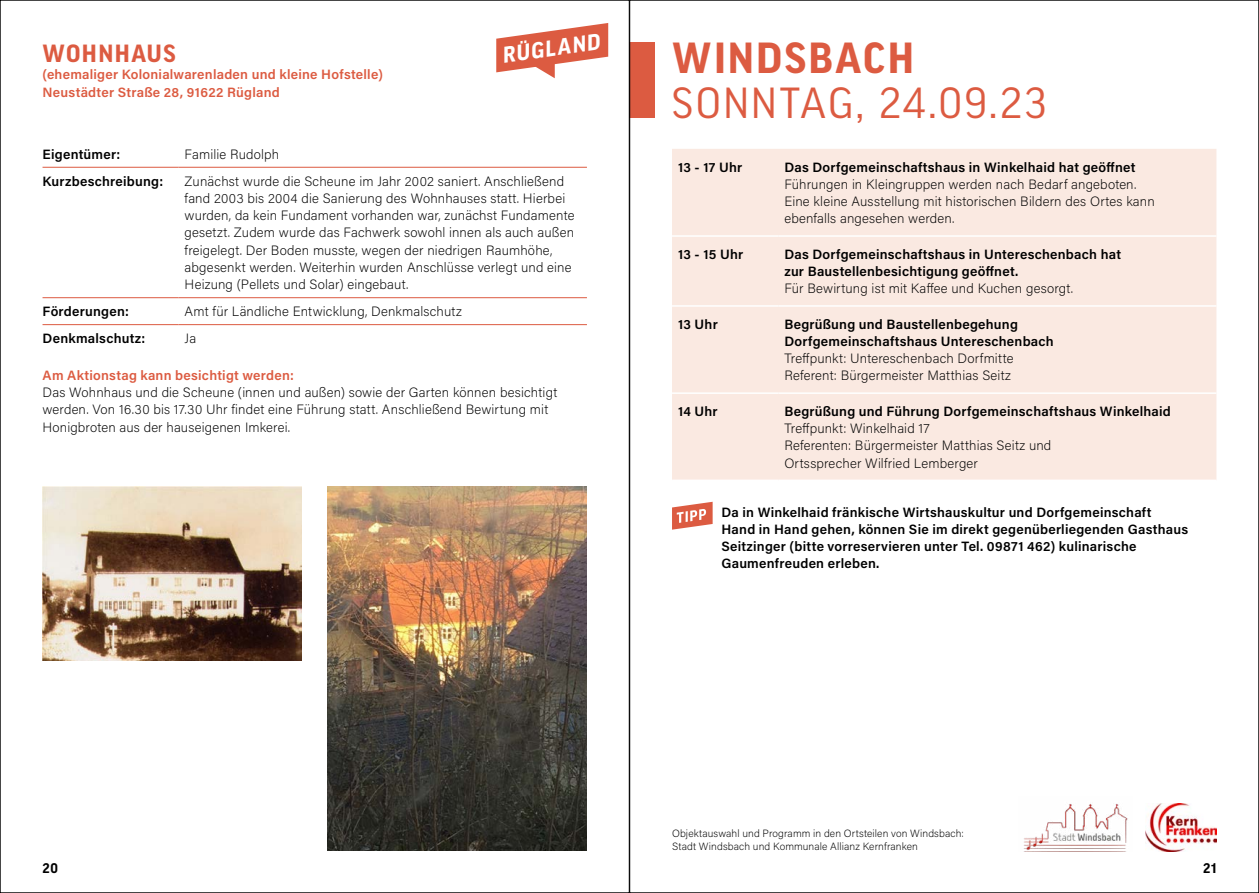
<style>
.page{position:relative;width:1259px;height:893px;background:#fff}
.page>*{position:absolute;margin:0;border:0;box-sizing:border-box;transform-origin:0 0}
.t1{font:42px "Good Pro";letter-spacing:.05em;color:#dc5b41}
.t2{font:700 42px "Good Pro";letter-spacing:.055em;color:#dc5b41}
.t3{font:700 24px "Good Pro";letter-spacing:.06em;color:#dc5b41}
.t4{font:700 21.9px "Good Pro";color:#fff}
.t5{font:200 13.5px/17.2px "Acumin Pro";letter-spacing:.015em;color:#000}
.t6{font:600 13.5px/17.2px "Acumin Pro";letter-spacing:.02em;color:#000}
.t7{font:600 13.5px/17.2px "Acumin Pro";letter-spacing:.02em;color:#dc5b41}
.t8{font:700 13.5px "Good Pro";color:#000}
.t9{font:200 10.5px/13.5px "Acumin Pro";letter-spacing:.01em;color:#000}
</style>
<div class="page">
<div style="left:629px;top:42px;width:26px;height:75px;background:#dc5b41"></div>
<hr style="left:43px;top:167px;width:136px;height:1px;background:#dc5b41">
<hr style="left:179px;top:167px;width:408px;height:1px;background:#dc5b41">
<hr style="left:43px;top:297px;width:136px;height:1px;background:#dc5b41">
<hr style="left:179px;top:297px;width:408px;height:1px;background:#dc5b41">
<hr style="left:43px;top:324px;width:136px;height:1px;background:#dc5b41">
<hr style="left:179px;top:324px;width:408px;height:1px;background:#dc5b41">
<img style="left:43px;top:486px;width:259px;height:174px">
<img style="left:327px;top:486px;width:260px;height:364px">
<svg style="left:496px;top:23px;width:112px;height:55px"></svg>
<div style="left:672px;top:149px;width:544px;height:331px;background:#fae9e1"></div>
<hr style="left:672px;top:235px;width:106px;height:2px;background:#fff">
<hr style="left:778px;top:235px;width:438px;height:2px;background:#fff">
<hr style="left:672px;top:305px;width:106px;height:2px;background:#fff">
<hr style="left:778px;top:305px;width:438px;height:2px;background:#fff">
<hr style="left:672px;top:392px;width:106px;height:2px;background:#fff">
<hr style="left:778px;top:392px;width:438px;height:2px;background:#fff">
<svg style="left:672px;top:502px;width:40px;height:28px"></svg>
<img style="left:1145px;top:804px;width:71px;height:47px">
<img style="left:1024px;top:803px;width:104px;height:47px">
<h2 class="t3" style="left:43px;top:40px;width:134px">WOHNHAUS</h2>
<p class="t7" style="left:43px;top:65px;width:342px">(ehemaliger Kolonialwarenladen und kleine Hofstelle)<br>Neustädter Straße 28, 91622 Rügland</p>
<h3 class="t4" style="left:500px;top:43px;width:100px;rotate:-8deg">RÜGLAND</h3>
<p class="t6" style="left:43px;top:145px;width:79px">Eigentümer:</p>
<p class="t5" style="left:185px;top:145px;width:96px">Familie Rudolph</p>
<p class="t6" style="left:43px;top:172px;width:122px">Kurzbeschreibung:</p>
<p class="t5" style="left:185px;top:172px;width:391px">Zunächst wurde die Scheune im Jahr 2002 saniert. Anschließend fand 2003 bis 2004 die Sanierung des Wohnhauses statt. Hierbei wurden, da kein Fundament vorhanden war, zunächst Fundamente gesetzt. Zudem wurde das Fachwerk sowohl innen als auch außen freigelegt. Der Boden musste, wegen der niedrigen Raumhöhe, abgesenkt werden. Weiterhin wurden Anschlüsse verlegt und eine Heizung (Pellets und Solar) eingebaut.</p>
<p class="t6" style="left:43px;top:302px;width:88px">Förderungen:</p>
<p class="t5" style="left:185px;top:302px;width:279px">Amt für Ländliche Entwicklung, Denkmalschutz</p>
<p class="t6" style="left:43px;top:329px;width:104px">Denkmalschutz:</p>
<p class="t5" style="left:185px;top:329px;width:13px">Ja</p>
<p class="t7" style="left:43px;top:366px;width:253px">Am Aktionstag kann besichtigt werden:</p>
<p class="t5" style="left:43px;top:383px;width:516px">Das Wohnhaus und die Scheune (innen und außen) sowie der Garten können besichtigt werden. Von 16.30 bis 17.30 Uhr findet eine Führung statt. Anschließend Bewirtung mit<br>Honigbroten aus der hauseigenen Imkerei.</p>
<h1 class="t2" style="left:672px;top:34px;width:243px">WINDSBACH</h1>
<h1 class="t1" style="left:672px;top:78px;width:376px">SONNTAG, 24.09.23</h1>
<p class="t6" style="left:678px;top:158px;width:66px">13 - 17 Uhr</p>
<p class="t6" style="left:784px;top:158px;width:353px">Das Dorfgemeinschaftshaus in Winkelhaid hat geöffnet</p>
<p class="t5" style="left:784px;top:175px;width:372px">Führungen in Kleingruppen werden nach Bedarf angeboten.<br>Eine kleine Ausstellung mit historischen Bildern des Ortes kann ebenfalls angesehen werden.</p>
<p class="t6" style="left:678px;top:245px;width:67px">13 - 15 Uhr</p>
<p class="t6" style="left:784px;top:245px;width:338px">Das Dorfgemeinschaftshaus in Untereschenbach hat zur Baustellenbesichtigung geöffnet.</p>
<p class="t5" style="left:784px;top:279px;width:290px">Für Bewirtung ist mit Kaffee und Kuchen gesorgt.</p>
<p class="t6" style="left:678px;top:315px;width:41px">13 Uhr</p>
<p class="t6" style="left:784px;top:315px;width:271px">Begrüßung und Baustellenbegehung<br>Dorfgemeinschaftshaus Untereschenbach</p>
<p class="t5" style="left:784px;top:349px;width:231px">Treffpunkt: Untereschenbach Dorfmitte<br>Referent: Bürgermeister Matthias Seitz</p>
<p class="t6" style="left:678px;top:402px;width:41px">14 Uhr</p>
<p class="t6" style="left:784px;top:402px;width:388px">Begrüßung und Führung Dorfgemeinschaftshaus Winkelhaid</p>
<p class="t5" style="left:784px;top:419px;width:268px">Treffpunkt: Winkelhaid 17<br>Referenten: Bürgermeister Matthias Seitz und<br>Ortssprecher Wilfried Lemberger</p>
<p class="t6" style="left:721px;top:503px;width:468px">Da in Winkelhaid fränkische Wirtshauskultur und Dorfgemeinschaft Hand in Hand gehen, können Sie im direkt gegenüberliegenden Gasthaus Seitzinger (bitte vorreservieren unter Tel. 09871 462) kulinarische Gaumenfreuden erleben.</p>
<p class="t9" style="left:672px;top:826px;width:293px">Objektauswahl und Programm in den Ortsteilen von Windsbach:<br>Stadt Windsbach und Kommunale Allianz Kernfranken</p>
<p class="t8" style="left:43px;top:861px;width:17px">20</p>
<p class="t8" style="left:1203px;top:861px;width:15px">21</p>
</div>
